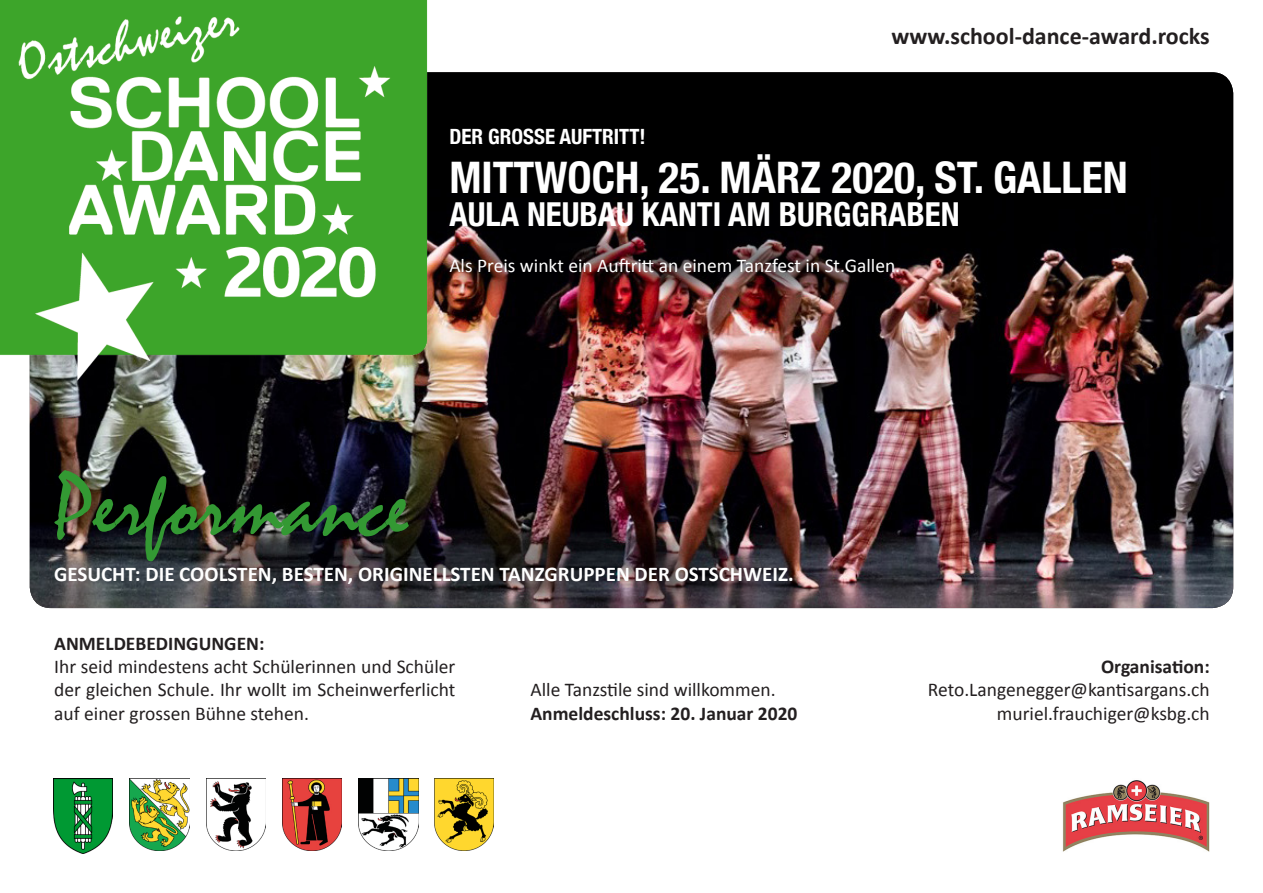
<style>
.page{position:relative;width:1263px;height:893px;background:#fff}
.page>*{position:absolute;margin:0;border:0;box-sizing:border-box;transform-origin:0 0}
.t1{font:90px "Mistral";color:#393}
.t2{font:700 condensed 43.5px "Helvetica Neue";color:#fff}
.t3{font:700 condensed 33px "Helvetica Neue";color:#fff}
.t4{font:700 24px "Calibri";color:#231f20}
.t5{font:700 21px "Calibri";color:#fff}
.t6{font:700 condensed 21px "Helvetica Neue";color:#fff}
.t7{font:19.5px/23.4px "Calibri";color:#231f20;text-align:justify}
.t8{font:700 19.5px "Calibri";color:#231f20}
.t9{font:19.5px "Calibri";color:#fff}
</style>
<div class="page">
<img style="left:30px;top:72px;width:1203px;height:536px">
<img style="left:1062px;top:780px;width:148px;height:72px">
<img style="left:130px;top:778px;width:59px;height:72px">
<img style="left:282px;top:778px;width:59px;height:72px">
<img style="left:435px;top:778px;width:59px;height:72px">
<img style="left:206px;top:778px;width:59px;height:72px">
<img style="left:359px;top:778px;width:59px;height:72px">
<img style="left:53px;top:778px;width:60px;height:75px">
<img style="left:0;top:0;width:432px;height:399px">
<p class="t4" style="left:891px;top:21px;width:320px">www.school-dance-award.rocks</p>
<p class="t6" style="left:449px;top:119px;width:198px">DER GROSSE AUFTRITT!</p>
<p class="t2" style="left:449px;top:141px;width:680px">MITTWOCH, 25. MÄRZ 2020, ST. GALLEN</p>
<p class="t3" style="left:449px;top:187px;width:512px">AULA NEUBAU KANTI AM BURGGRABEN</p>
<p class="t9" style="left:449px;top:253px;width:452px">Als Preis winkt ein Auftritt an einem Tanzfest in St.Gallen.</p>
<p class="t1" style="left:54px;top:456px;width:356px">Performance</p>
<p class="t5" style="left:54px;top:560px;width:741px">GESUCHT: DIE COOLSTEN, BESTEN, ORIGINELLSTEN TANZGRUPPEN DER OSTSCHWEIZ.</p>
<p class="t8" style="left:54px;top:631px;width:212px">ANMELDEBEDINGUNGEN:</p>
<p class="t7" style="left:54px;top:655px;width:403px">Ihr seid mindestens acht Schülerinnen und Schüler der gleichen Schule. Ihr wollt im Scheinwerferlicht auf einer grossen Bühne stehen.</p>
<p class="t7" style="left:530px;top:678px;width:247px">Alle Tanzstile sind willkommen.</p>
<p class="t8" style="left:530px;top:701px;width:268px">Anmeldeschluss: 20. Januar 2020</p>
<p class="t8" style="left:1101px;top:654px;width:110px">Organisation:</p>
<p class="t7" style="left:928px;top:678px;width:283px">Reto.Langenegger@kantisargans.ch</p>
<p class="t7" style="left:997px;top:702px;width:214px">muriel.frauchiger@ksbg.ch</p>
</div>
